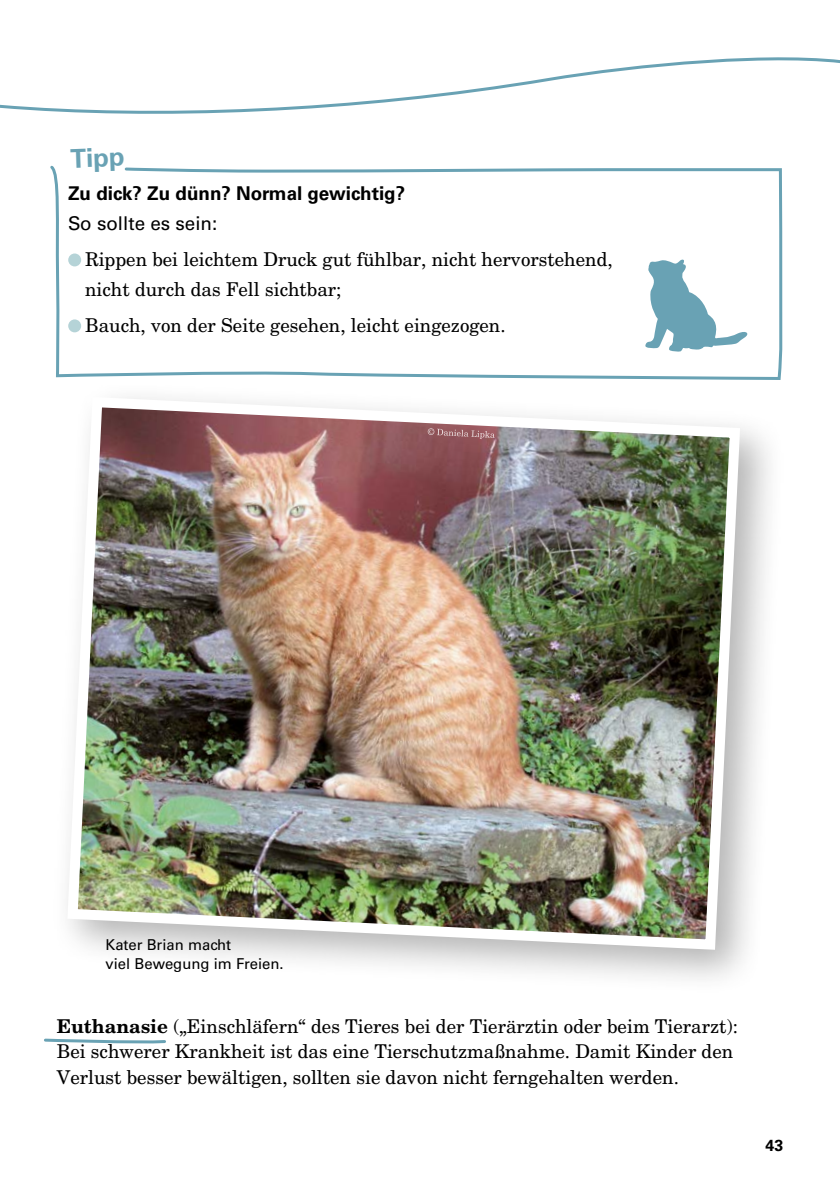
<style>
.page{position:relative;width:840px;height:1191px;background:#fff}
.page>*{position:absolute;margin:0;border:0;box-sizing:border-box;transform-origin:0 0}
.MadeToTag_h1_Ueberschrift_4_Kopie{font:700 26px "Univers";color:#69a2b4}
.t1{font:19px/25px "New Century Schlbk";color:#000}
.t2{font:700 19px "Univers";color:#000}
.t3{font:19px "Univers";color:#000}
.t4{font:700 16px "Univers";color:#000}
.t5{font:15px/19px "Univers";color:#000}
.s1{color:#fff}
.s2{font-weight:700}
</style>
<div class="page">
<svg style="left:0;top:57px;width:839px;height:57px"></svg>
<svg style="left:50px;top:165px;width:733px;height:215px"></svg>
<svg style="left:644px;top:259px;width:105px;height:93px"></svg>
<div style="left:51px;top:381px;width:734px;height:615px;background:#000;opacity:.3"></div>
<img style="left:62px;top:392px;width:682px;height:563px">
<svg style="left:427px;top:428px;width:67px;height:11px"></svg>
<svg style="left:44px;top:1038px;width:122px;height:6px"></svg>
<div style="left:68px;top:253px;width:13px;height:13px;background:#b5d3d7;border-radius:50%"></div>
<div style="left:68px;top:319px;width:13px;height:13px;background:#b5d3d7;border-radius:50%"></div>
<h2 class="MadeToTag_h1_Ueberschrift_4_Kopie" style="left:70px;top:143px;width:56px;rotate:-2deg">Tipp</h2>
<p class="t2" style="left:68px;top:182px;width:338px">Zu dick? Zu dünn? Normal gewichtig?</p>
<p class="t3" style="left:68px;top:212px;width:151px">So sollte es sein:</p>
<p class="t1" style="left:85px;top:244px;width:529px;line-height:30px;text-indent:-17px"><span class="s1">•</span> Rippen bei leichtem Druck gut fühlbar, nicht hervorstehend, nicht durch das Fell sichtbar;</p>
<p class="t1" style="left:68px;top:312px;width:439px"><span class="s1">•</span> Bauch, von der Seite gesehen, leicht eingezogen.</p>
<p class="t5" style="left:105px;top:935px;width:179px">Kater Brian macht<br>viel Bewegung im Freien.</p>
<p class="t1" style="left:57px;top:1014px;width:682px"><span class="s2">Euthanasie</span> („Einschläfern“ des Tieres bei der Tierärztin oder beim Tierarzt):<br>Bei schwerer Krankheit ist das eine Tierschutzmaßnahme. Damit Kinder den<br>Verlust besser bewältigen, sollten sie davon nicht ferngehalten werden.</p>
<p class="t4" style="left:765px;top:1135px;width:19px">43</p>
</div>
